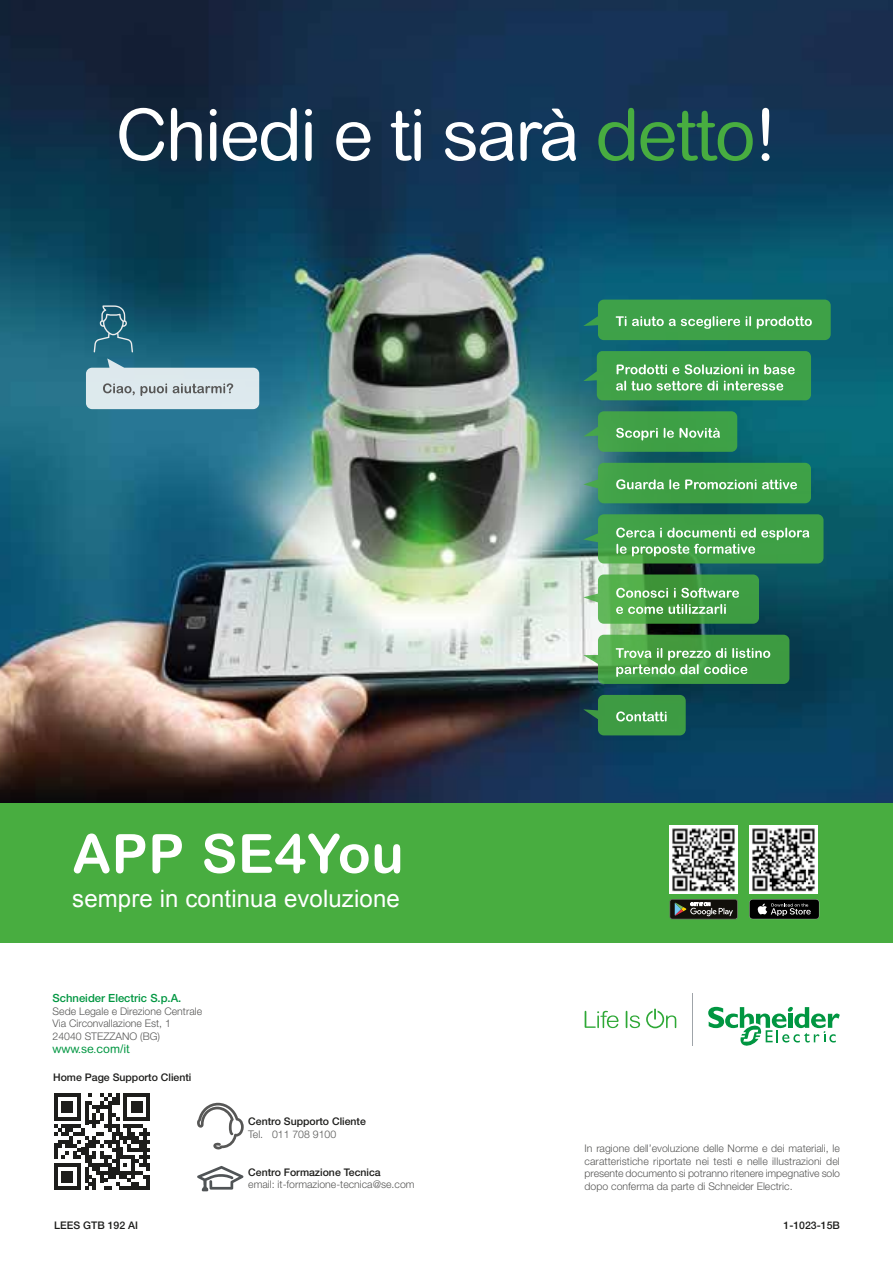
<style>
.page{position:relative;width:893px;height:1263px;background:#fff}
.page>*{position:absolute;margin:0;border:0;box-sizing:border-box;transform-origin:0 0}
.t1{font:700 54px "Arial Rounded MT Pro";letter-spacing:.01em;color:#fff}
.t2{font:24px "Arial";letter-spacing:.005em;color:#fff}
.t3{font:12px "Arial Rounded MT Pro";color:#009641}
.t4{font:500 11.25px "Helvetica Neue LT Std";color:#009641}
.t5{font:300 10.5px/12.6px "Helvetica Neue LT Std";color:#575756;text-align:justify}
.t6{font:500 10.5px "Helvetica Neue LT Std";color:#1d1d1b}
</style>
<div class="page">
<svg style="left:585px;top:1011px;width:33px;height:17px"></svg>
<svg style="left:626px;top:1011px;width:14px;height:17px"></svg>
<svg style="left:646px;top:1009px;width:30px;height:19px"></svg>
<svg style="left:708px;top:1006px;width:132px;height:40px"></svg>
<hr style="left:692px;top:993px;width:1px;height:53px;background:#9fa4a9">
<svg style="left:197px;top:1166px;width:46px;height:25px"></svg>
<svg style="left:54px;top:1093px;width:96px;height:97px"></svg>
<svg style="left:197px;top:1103px;width:47px;height:47px"></svg>
<img style="left:0;top:0;width:893px;height:804px">
<svg style="left:762px;top:108px;width:7px;height:53px"></svg>
<svg style="left:598px;top:108px;width:155px;height:53px;background:#245d4f"></svg>
<svg style="left:119px;top:108px;width:457px;height:53px"></svg>
<svg style="left:86px;top:358px;width:173px;height:51px;background:#b2c9d2"></svg>
<svg style="left:94px;top:305px;width:39px;height:47px;background:#337286"></svg>
<svg style="left:583px;top:300px;width:248px;height:40px;background:#48a357"></svg>
<svg style="left:583px;top:463px;width:228px;height:40px;background:#4da557"></svg>
<svg style="left:583px;top:695px;width:103px;height:40px;background:#40914e"></svg>
<svg style="left:583px;top:351px;width:228px;height:49px;background:#50a75e"></svg>
<svg style="left:583px;top:411px;width:154px;height:41px;background:#4aa257"></svg>
<svg style="left:583px;top:514px;width:240px;height:49px;background:#53a75c"></svg>
<svg style="left:583px;top:574px;width:176px;height:50px;background:#63ad61"></svg>
<svg style="left:583px;top:635px;width:206px;height:49px;background:#5da95e"></svg>
<div style="left:0;top:804px;width:893px;height:139px;background:#48ad40"></div>
<img style="left:669px;top:826px;width:69px;height:68px">
<img style="left:750px;top:826px;width:68px;height:68px">
<svg style="left:749px;top:899px;width:70px;height:20px"></svg>
<svg style="left:670px;top:899px;width:68px;height:20px"></svg>
<h1 class="t1" style="left:72px;top:821px;width:333px">APP SE4You</h1>
<h2 class="t2" style="left:72px;top:882px;width:329px">sempre in continua evoluzione</h2>
<p class="t4" style="left:53px;top:991px;width:130px">Schneider Electric S.p.A.</p>
<p class="t5" style="left:53px;top:1004px;width:151px;text-align:left">Sede Legale e Direzione Centrale<br>Via Circonvallazione Est, 1<br>24040 STEZZANO (BG)</p>
<p class="t3" style="left:53px;top:1041px;width:79px">www.se.com/it</p>
<p class="t6" style="left:53px;top:1070px;width:140px">Home Page Supporto Clienti</p>
<p class="t6" style="left:248px;top:1115px;width:119px">Centro Supporto Cliente</p>
<p class="t5" style="left:248px;top:1128px;width:89px">Tel. 011 708 9100</p>
<p class="t6" style="left:248px;top:1166px;width:134px">Centro Formazione Tecnica</p>
<p class="t5" style="left:248px;top:1178px;width:168px">email: it-formazione-tecnica@se.com</p>
<p class="t5" style="left:585px;top:1142px;width:257px">In ragione dell’evoluzione delle Norme e dei materiali, le caratteristiche riportate nei testi e nelle illustrazioni del presente documento si potranno ritenere impegnative solo dopo conferma da parte di Schneider Electric.</p>
<p class="t6" style="left:54px;top:1219px;width:85px">LEES GTB 192 AI</p>
<p class="t6" style="left:783px;top:1219px;width:58px">1-1023-15B</p>
</div>
